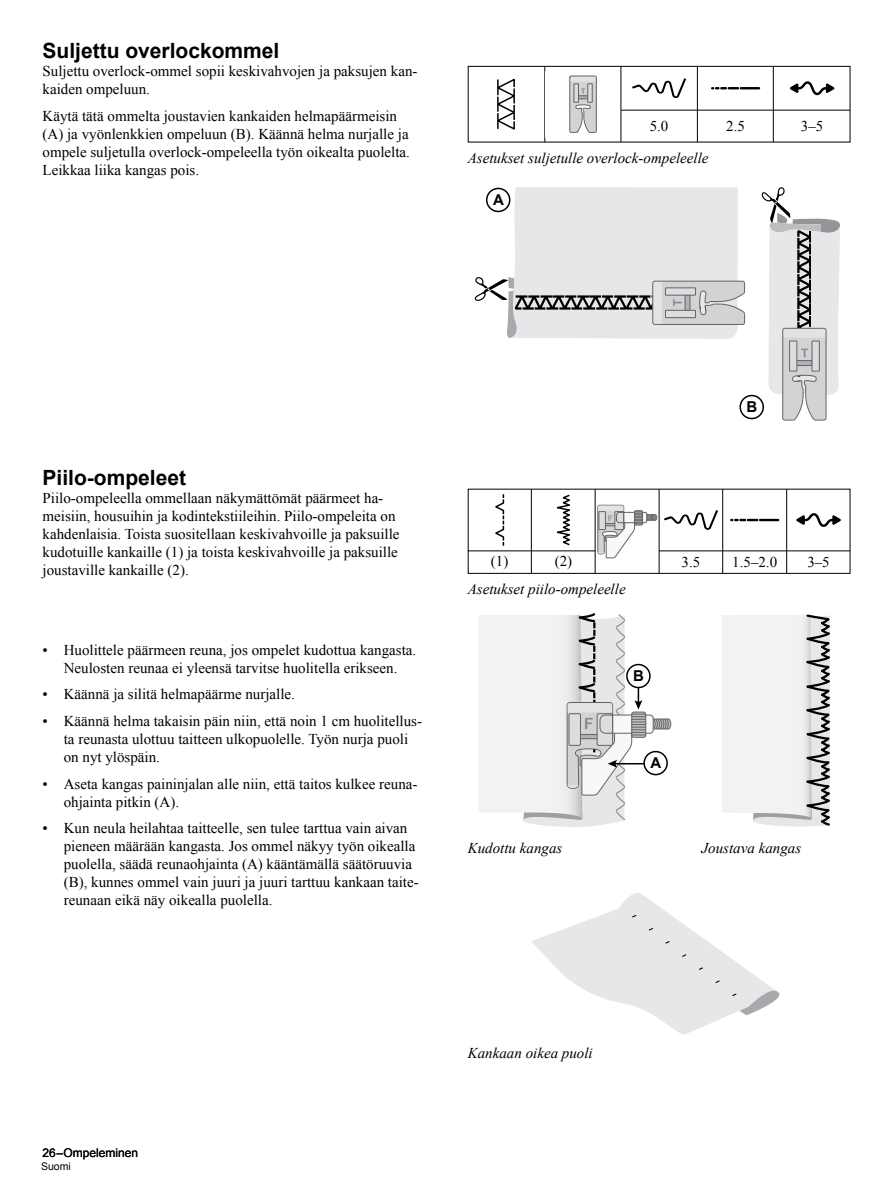
<style>
.page{position:relative;width:893px;height:1191px;background:#fff}
.page>*{position:absolute;margin:0;border:0;box-sizing:border-box;transform-origin:0 0}
.t1{font:700 21px "Arial";color:#000}
.t2{font:15px/18px "Times New Roman";color:#000}
.t3{font:italic 15px "Times New Roman";color:#000}
.t4{font:700 15px "Arial";color:#000}
.t5{font:12px "Arial";color:#000}
.t6{font:10.5px "Arial";color:#000}
.t7{font:7.95px "Arial Rounded MT Bold";color:#939598}
</style>
<div class="page">
<div style="left:468px;top:66px;width:382px;height:76px;border:1px solid #000"></div>
<hr style="left:621px;top:110px;width:229px;height:1px;background:#000">
<hr style="left:773px;top:66px;width:1px;height:76px;background:#000">
<hr style="left:697px;top:66px;width:1px;height:76px;background:#000">
<hr style="left:620px;top:66px;width:1px;height:76px;background:#000">
<hr style="left:544px;top:66px;width:1px;height:76px;background:#000">
<svg style="left:632px;top:78px;width:54px;height:21px"></svg>
<hr style="left:740px;top:87px;width:20px;height:2px;background:#000">
<svg style="left:711px;top:87px;width:28px;height:2px"></svg>
<svg style="left:789px;top:81px;width:46px;height:14px"></svg>
<svg style="left:569px;top:76px;width:28px;height:57px;background:#bfc0c1"></svg>
<svg style="left:497px;top:78px;width:18px;height:52px"></svg>
<div style="left:739px;top:395px;width:25px;height:24px;border:2px solid #000;border-radius:50%"></div>
<svg style="left:475px;top:187px;width:270px;height:152px;background:#dddedf"></svg>
<svg style="left:762px;top:187px;width:78px;height:234px"></svg>
<div style="left:468px;top:489px;width:382px;height:85px;border:1px solid #000"></div>
<hr style="left:659px;top:550px;width:191px;height:1px;background:#000">
<hr style="left:468px;top:550px;width:127px;height:1px;background:#000">
<hr style="left:786px;top:489px;width:1px;height:84px;background:#000">
<hr style="left:722px;top:489px;width:1px;height:84px;background:#000">
<hr style="left:659px;top:489px;width:1px;height:84px;background:#000">
<hr style="left:595px;top:489px;width:1px;height:84px;background:#000">
<hr style="left:531px;top:489px;width:1px;height:84px;background:#000">
<svg style="left:495px;top:494px;width:10px;height:52px"></svg>
<svg style="left:556px;top:494px;width:14px;height:52px"></svg>
<svg style="left:597px;top:505px;width:60px;height:53px"></svg>
<svg style="left:664px;top:510px;width:54px;height:20px"></svg>
<hr style="left:759px;top:519px;width:20px;height:2px;background:#000">
<svg style="left:730px;top:519px;width:28px;height:2px"></svg>
<svg style="left:796px;top:513px;width:45px;height:14px"></svg>
<svg style="left:479px;top:613px;width:192px;height:214px"></svg>
<div style="left:644px;top:751px;width:23px;height:23px;background:#fff;border-radius:50%"></div>
<div style="left:643px;top:751px;width:25px;height:24px;border:2px solid #000;border-radius:50%"></div>
<svg style="left:722px;top:614px;width:108px;height:213px"></svg>
<svg style="left:531px;top:893px;width:249px;height:141px"></svg>
<h1 class="t1" style="left:43px;top:37px;width:238px">Suljettu overlockommel</h1>
<p class="t2" style="left:43px;top:62px;width:376px">Suljettu overlock-ommel sopii keskivahvojen ja paksujen kan&shy;kaiden ompeluun.</p>
<p class="t2" style="left:43px;top:107px;width:369px">Käytä tätä ommelta joustavien kankaiden helmapäärmeisin (A) ja vyönlenkkien ompeluun (B). Käännä helma nurjalle ja ompele suljetulla overlock-ompeleella työn oikealta puolelta.<br>Leikkaa liika kangas pois.</p>
<p class="t2" style="left:650px;top:116px;width:20px">5.0</p>
<p class="t2" style="left:726px;top:116px;width:20px">2.5</p>
<p class="t2" style="left:801px;top:116px;width:24px">3–5</p>
<p class="t3" style="left:468px;top:148px;width:242px">Asetukset suljetulle overlock-ompeleelle</p>
<p class="t4" style="left:493px;top:190px;width:12px">A</p>
<h1 class="t1" style="left:43px;top:463px;width:145px">Piilo-ompeleet</h1>
<p class="t2" style="left:43px;top:489px;width:358px">Piilo-ompeleella ommellaan näkymättömät päärmeet ha&shy;meisiin, housuihin ja kodintekstiileihin. Piilo-ompeleita on kahdenlaisia. Toista suositellaan keskivahvoille ja paksuille kudotuille kankaille (1) ja toista keskivahvoille ja paksuille joustaville kankaille (2).</p>
<p class="t2" style="left:43px;top:640px;width:375px;text-align:center">• Huolittele päärmeen reuna, jos ompelet kudottua kangasta.<br>Neulosten reunaa ei yleensä tarvitse huolitella erikseen.</p>
<p class="t2" style="left:43px;top:685px;width:254px">• Käännä ja silitä helmapäärme nurjalle.</p>
<p class="t2" style="left:64px;top:711px;width:360px;text-indent:-21px">• Käännä helma takaisin päin niin, että noin 1 cm huolitellus&shy;ta reunasta ulottuu taitteen ulkopuolelle. Työn nurja puoli on nyt ylöspäin.</p>
<p class="t2" style="left:64px;top:774px;width:355px;text-indent:-21px">• Aseta kangas paininjalan alle niin, että taitos kulkee reuna&shy;ohjainta pitkin (A).</p>
<p class="t2" style="left:64px;top:818px;width:356px;text-indent:-21px">• Kun neula heilahtaa taitteelle, sen tulee tarttua vain aivan pieneen määrään kangasta. Jos ommel näkyy työn oikealla puolella, säädä reunaohjainta (A) kääntämällä säätöruuvia (B), kunnes ommel vain juuri ja juuri tarttuu kankaan taite&shy;reunaan eikä näy oikealla puolella.</p>
<p class="t7" style="left:608px;top:513px;width:6px">F</p>
<p class="t4" style="left:746px;top:397px;width:12px">B</p>
<p class="t2" style="left:491px;top:551px;width:19px">(1)</p>
<p class="t2" style="left:555px;top:551px;width:19px">(2)</p>
<p class="t2" style="left:682px;top:553px;width:20px">3.5</p>
<p class="t2" style="left:732px;top:553px;width:46px">1.5–2.0</p>
<p class="t2" style="left:807px;top:553px;width:24px">3–5</p>
<p class="t3" style="left:468px;top:578px;width:159px">Asetukset piilo-ompeleelle</p>
<p class="t4" style="left:633px;top:666px;width:12px">B</p>
<p class="t4" style="left:650px;top:753px;width:12px">A</p>
<p class="t3" style="left:468px;top:837px;width:96px">Kudottu kangas</p>
<p class="t3" style="left:702px;top:837px;width:101px">Joustava kangas</p>
<p class="t5" style="left:43px;top:1145px;width:97px">26–Ompeleminen</p>
<p class="t6" style="left:41px;top:1159px;width:31px">Suomi</p>
<p class="t3" style="left:468px;top:1043px;width:126px">Kankaan oikea puoli</p>
</div>
